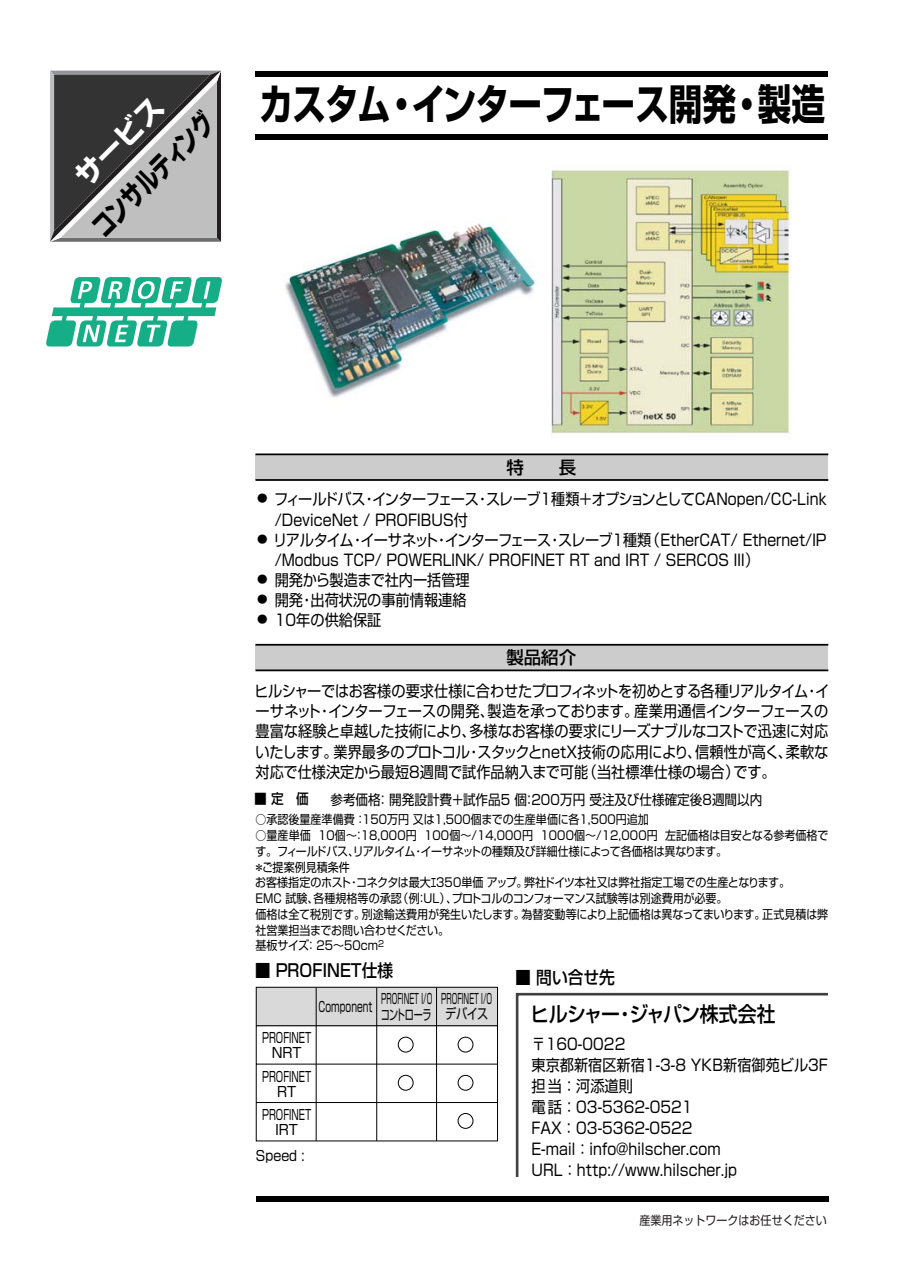
<style>
.page{position:relative;width:903px;height:1274px;background:#fff}
.page>*{position:absolute;margin:0;border:0;box-sizing:border-box;transform-origin:0 0}
.t1{font:700 42px "Shin Go";letter-spacing:-.03em;color:#000;scale:.8 1}
.t2{font:700 28px "Shin Go";color:#000;scale:.75 1}
.t3{font:700 28px "Shin Go";color:#fff}
.t4{font:500 21px "Shin Go";letter-spacing:-.04em;color:#000;scale:.9 1}
.t5{font:500 17.5px "Shin Go";color:#000;scale:.9 1}
.t6{font:500 17.5px "Shin Go";color:#000}
.t7{font:15.75px/20.1px "Shin Go";color:#000;scale:.9 1}
.t8{font:14px "Shin Go";color:#000;scale:.9 1}
.t9{font:14px/15.8px "Shin Go";color:#000;text-align:center;scale:.65 1}
.t10{font:14px/15.8px "Shin Go";color:#000;scale:.5 1}
.t11{font:500 14px "Shin Go";color:#000;scale:.9 1}
.t12{font:12.25px/15.8px "Shin Go";color:#000;scale:.9 1}
.t13{font:12.25px "Shin Go";color:#231f20;scale:.9 1}
.t14{font:10.5px/20.1px "Shin Go";color:#000;text-align:justify}
</style>
<div class="page">
<div style="left:256px;top:454px;width:572px;height:26px;background:#ccc"></div>
<hr style="left:256px;top:479px;width:572px;height:2px;background:#000">
<hr style="left:256px;top:453px;width:572px;height:2px;background:#000">
<div style="left:256px;top:645px;width:572px;height:25px;background:#ccc"></div>
<hr style="left:256px;top:670px;width:572px;height:1px;background:#000">
<hr style="left:256px;top:644px;width:572px;height:2px;background:#000">
<div style="left:256px;top:1196px;width:573px;height:6px;background:#000"></div>
<svg style="left:50px;top:71px;width:171px;height:171px;background:#7b7b7b"></svg>
<svg style="left:515px;top:992px;width:313px;height:185px"></svg>
<div style="left:256px;top:71px;width:572px;height:6px;background:#000"></div>
<div style="left:256px;top:134px;width:572px;height:6px;background:#000"></div>
<svg style="left:255px;top:986px;width:243px;height:156px"></svg>
<svg style="left:46px;top:277px;width:176px;height:70px"></svg>
<img style="left:285px;top:206px;width:267px;height:202px">
<img style="left:552px;top:169px;width:239px;height:265px">
<h2 class="t3" style="left:72px;top:173px;width:113px;rotate:-45deg">サービス</h2>
<h2 class="t2" style="left:89px;top:224px;width:215px;rotate:-45deg">コンサルティング</h2>
<h1 class="t1" style="left:260px;top:89px;width:708px">カスタム・インターフェース開発・製造</h1>
<p class="t6" style="left:506px;top:461px;width:71px">特　　長</p>
<p class="t7" style="left:273px;top:491px;width:616px">フィールドバス・インターフェース・スレーブ1種類＋オプションとしてCANopen/CC-Link /DeviceNet / PROFIBUS付<br>リアルタイム・イーサネット・インターフェース・スレーブ1種類（EtherCAT/ Ethernet/IP /Modbus TCP/ POWERLINK/ PROFINET RT and IRT / SERCOS III）<br>開発から製造まで社内一括管理<br>開発・出荷状況の事前情報連絡<br>10年の供給保証</p>
<p class="t14" style="left:257px;top:490px;width:12px">●</p>
<p class="t14" style="left:257px;top:530px;width:12px">●</p>
<p class="t14" style="left:257px;top:570px;width:12px">● ● ●</p>
<p class="t6" style="left:506px;top:651px;width:71px">製品紹介</p>
<p class="t7" style="left:255px;top:683px;width:640px;text-align:justify">ヒルシャーではお客様の要求仕様に合わせたプロフィネットを初めとする各種リアルタイム・イーサネット・インターフェースの開発、製造を承っております。産業用通信インターフェースの豊富な経験と卓越した技術により、多様なお客様の要求にリーズナブルなコストで迅速に対応いたします。業界最多のプロトコル・スタックとnetX技術の応用により、信頼性が高く、柔軟な対応で仕様決定から最短8週間で試作品納入まで可能（当社標準仕様の場合）です。</p>
<p class="t12" style="left:256px;top:813px;width:439px">○承認後量産準備費 ：150万円 又は1,500個までの生産単価に各1,500円追加</p>
<p class="t12" style="left:254px;top:829px;width:640px">○量産単価 10個～：18,000円 100個～/14,000円 1000個～/12,000円 左記価格は目安となる参考価格です。 フィールドバス、リアルタイム・イーサネットの種類及び詳細仕様によって各価格は異なります。<br>＊ご提案例見積条件<br>お客様指定のホスト・コネクタは最大ｴ350単価 アップ。弊社ドイツ本社又は弊社指定工場での生産となります。<br>EMC 試験、各種規格等の承認（例：UL）、プロトコルのコンフォーマンス試験等は別途費用が必要。<br>価格は全て税別です。別途輸送費用が発生いたします。為替変動等により上記価格は異なってまいります。正式見積は弊社営業担当までお問い合わせください。<br>基板サイズ： 25～50cm<sup>2</sup></p>
<p class="t11" style="left:254px;top:793px;width:62px">■ 定　価</p>
<p class="t8" style="left:330px;top:794px;width:481px">参考価格： 開発設計費＋試作品5 個：200万円 受注及び仕様確定後8週間以内</p>
<p class="t5" style="left:255px;top:964px;width:155px">■ PROFINET仕様</p>
<p class="t9" style="left:319px;top:1000px;width:84px">Component</p>
<p class="t9" style="left:262px;top:1031px;width:77px">PROFINET<br>NRT</p>
<p class="t10" style="left:381px;top:992px;width:105px">PROFINET I/Oコントローラ</p>
<p class="t10" style="left:441px;top:992px;width:104px">PROFINET I/Oデバイス</p>
<p class="t9" style="left:262px;top:1070px;width:77px">PROFINET<br>RT</p>
<p class="t9" style="left:262px;top:1108px;width:77px">PROFINET<br>IRT</p>
<p class="t8" style="left:256px;top:1151px;width:56px">Speed :</p>
<p class="t5" style="left:515px;top:971px;width:112px">■ 問い合せ先</p>
<h3 class="t4" style="left:531px;top:1006px;width:274px">ヒルシャー・ジャパン株式会社</h3>
<p class="t7" style="left:532px;top:1035px;width:331px;line-height:21px">〒160-0022<br>東京都新宿区新宿1-3-8 YKB新宿御苑ビル3F担当：河添道則<br>電話：03-5362-0521<br>FAX：03-5362-0522<br>E-mail：info@hilscher.com<br>URL：http://www.hilscher.jp</p>
<p class="t13" style="left:639px;top:1216px;width:210px">産業用ネットワークはお任せください</p>
</div>
